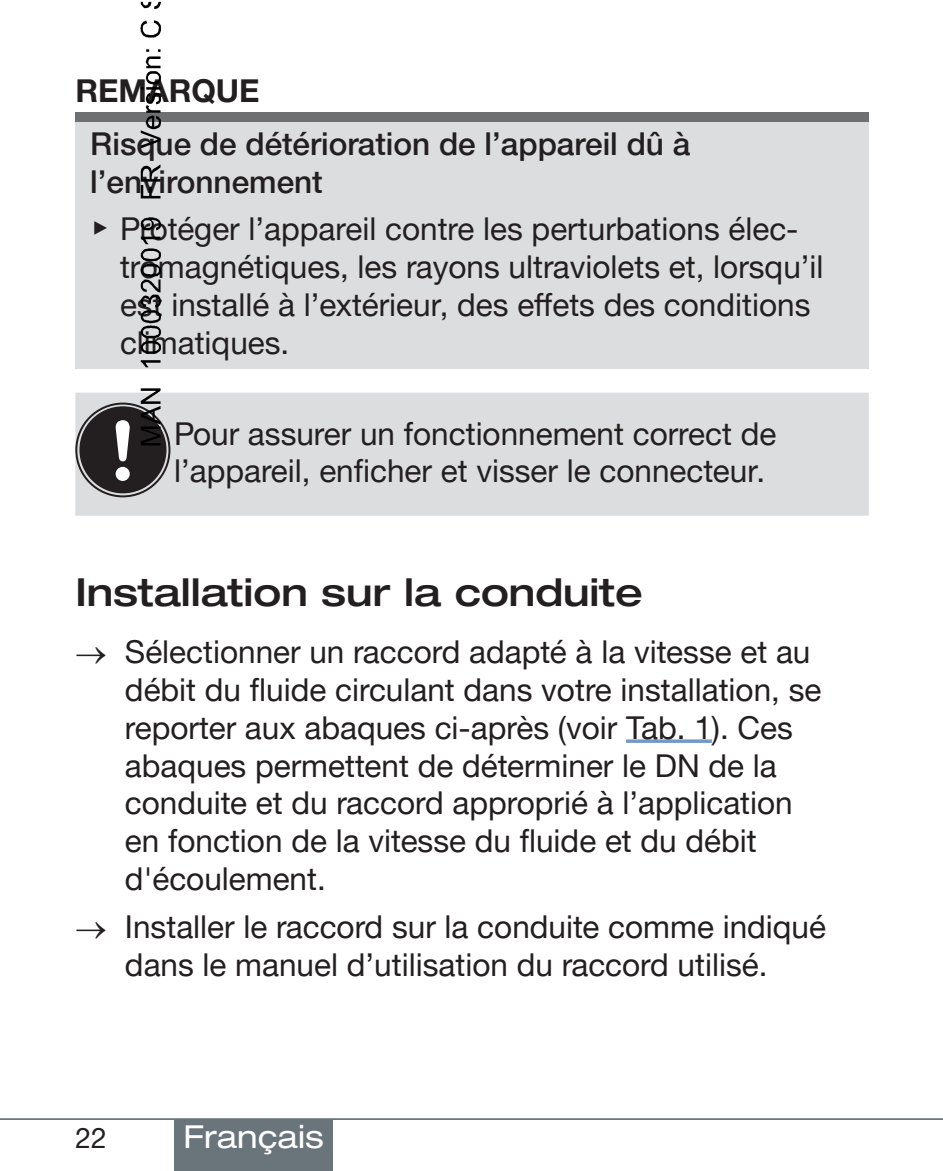
<style>
.page{position:relative;width:943px;height:1171px;background:#fff}
.page>*{position:absolute;margin:0;border:0;box-sizing:border-box;transform-origin:0 0}
.t1{font:500 expanded 38.5px "Helvetica Neue LTW1 G";color:#231f20}
.t2{font:31.5px/37.8px "Helvetica Neue LTW1 G";color:#231f20}
.t3{font:500 31.5px/37.8px "Helvetica Neue LTW1 G";color:#231f20}
.t4{font:700 31.5px "Helvetica Neue LTW1 G";color:#231f20}
.t5{font:expanded 31.5px "Helvetica Neue LTW1 G";color:#fff}
.t6{font:28px "Helvetica Neue LTW1 G";color:#231f20}
.s1{font-family:"Arial Unicode MS"}
</style>
<div class="page">
<svg style="left:626px;top:739px;width:85px;height:4px"></svg>
<div style="left:75px;top:112px;width:793px;height:10px;background:#6d6f71"></div>
<div style="left:75px;top:122px;width:793px;height:247px;background:#dcddde"></div>
<div style="left:75px;top:393px;width:793px;height:123px;background:#dcddde"></div>
<div style="left:75px;top:402px;width:95px;height:95px;border:2px solid #231f20;border-radius:50%"></div>
<div style="left:79px;top:406px;width:87px;height:87px;background:#231f20;border-radius:50%"></div>
<div style="left:116px;top:467px;width:14px;height:14px;background:#fff;border-radius:50%"></div>
<svg style="left:116px;top:420px;width:14px;height:41px"></svg>
<hr style="left:0;top:1118px;width:943px;height:2px;background:#6a747b">
<div style="left:174px;top:1119px;width:159px;height:52px;background:#6a747b"></div>
<svg style="left:141px;top:388px;width:19px;height:57px"></svg>
<svg style="left:141px;top:360px;width:19px;height:7px"></svg>
<svg style="left:141px;top:237px;width:20px;height:117px"></svg>
<svg style="left:141px;top:217px;width:20px;height:13px"></svg>
<svg style="left:141px;top:165px;width:19px;height:33px"></svg>
<svg style="left:141px;top:49px;width:20px;height:99px"></svg>
<svg style="left:140px;top:20px;width:21px;height:18px"></svg>
<svg style="left:141px;top:2px;width:20px;height:7px"></svg>
<p class="t4" style="left:75px;top:71px;width:186px">REMARQUE</p>
<p class="t3" style="left:90px;top:125px;width:601px">Risque de détérioration de l’appareil dû à l’environnement</p>
<p class="t2" style="left:120px;top:210px;width:705px;text-indent:-30px"><span class="s1">▶</span> Protéger l’appareil contre les perturbations élec&shy;tromagnétiques, les rayons ultraviolets et, lorsqu’il est installé à l’extérieur, des effets des conditions climatiques.</p>
<p class="t2" style="left:174px;top:414px;width:603px">Pour assurer un fonctionnement correct de l’appareil, enficher et visser le connecteur.</p>
<p class="t1" style="left:75px;top:567px;width:569px">Installation sur la conduite</p>
<p class="t2" style="left:125px;top:633px;width:698px;text-indent:-50px">→ Sélectionner un raccord adapté à la vitesse et au débit du fluide circulant dans votre installation, se reporter aux abaques ci-après (voir Tab. 1). Ces abaques permettent de déterminer le DN de la conduite et du raccord approprié à l’application en fonction de la vitesse du fluide et du débit d'écoulement.</p>
<p class="t2" style="left:75px;top:907px;width:752px;text-align:center">→ Installer le raccord sur la conduite comme indiqué dans le manuel d’utilisation du raccord utilisé.</p>
<p class="t6" style="left:76px;top:1120px;width:33px">22</p>
<p class="t5" style="left:184px;top:1117px;width:142px">Français</p>
</div>
